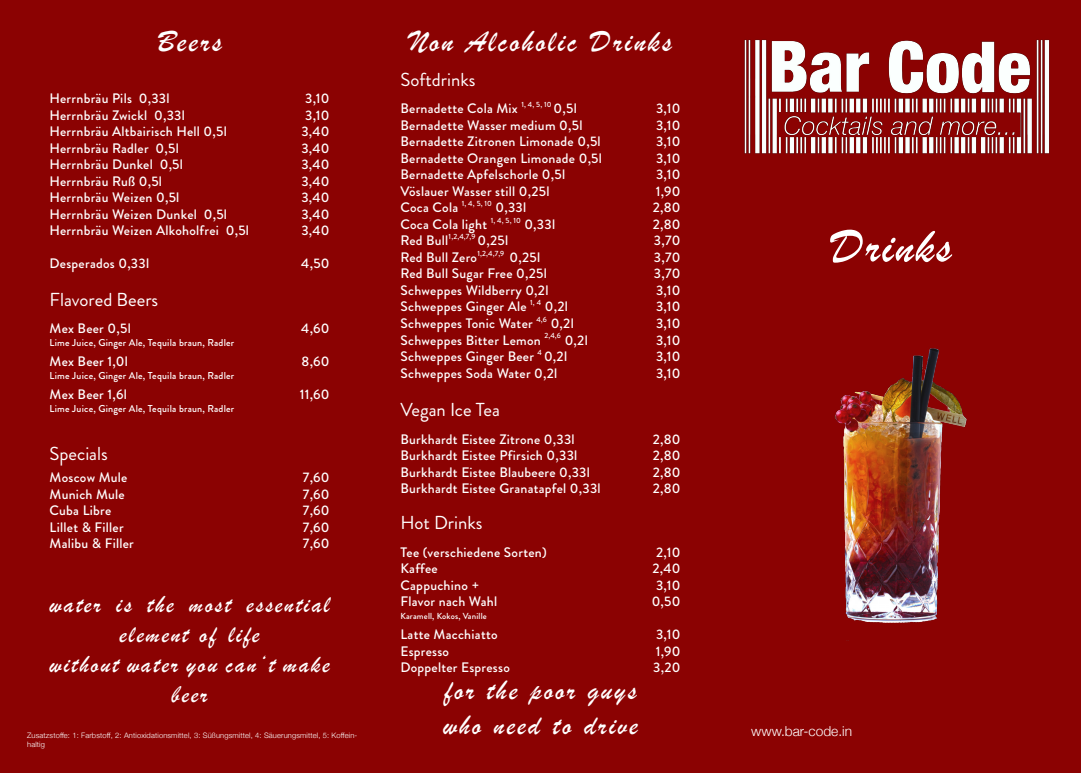
<style>
.page{position:relative;width:1081px;height:773px;background:#fff}
.page>*{position:absolute;margin:0;border:0;box-sizing:border-box;transform-origin:0 0}
.t1{font:50px "Brush Script";letter-spacing:.04em;color:#fff}
.t2{font:31.25px "Brush Script";letter-spacing:.08em;color:#fff}
.t3{font:28.75px/34.5px "Brush Script";letter-spacing:.08em;color:#fff}
.t4{font:25px/30px "Brush Script";letter-spacing:.08em;color:#fff;text-align:center}
.t5{font:18.75px "Brandon Grotesque";color:#fff}
.t6{font:500 13.75px/16.5px "Brandon Grotesque";letter-spacing:.02em;color:#fff}
.t7{font:300 13.75px "Helvetica Neue";color:#fff}
.t8{font:500 10px "Brandon Grotesque";letter-spacing:.02em;color:#fff}
.t9{font:500 8.75px "Brandon Grotesque";letter-spacing:.02em;color:#fff}
.t10{font:300 7.5px/9px "Helvetica Neue";letter-spacing:.02em;color:#fff}
.t11{font:500 7.5px "Brandon Grotesque";color:#fff}
</style>
<div class="page">
<div style="left:0;top:0;width:1081px;height:772px;background:#8b0202"></div>
<img style="left:744px;top:39px;width:306px;height:115px">
<img style="left:834px;top:348px;width:133px;height:275px">
<h2 class="t2" style="left:157px;top:23px;width:66px">Beers</h2>
<h2 class="t2" style="left:409px;top:23px;width:264px">Non Alcoholic Drinks</h2>
<p class="t6" style="left:50px;top:90px;width:201px">Herrnbräu Pils 0,33l<br>Herrnbräu Zwickl 0,33l<br>Herrnbräu Altbairisch Hell 0,5l<br>Herrnbräu Radler 0,5l<br>Herrnbräu Dunkel 0,5l<br>Herrnbräu Ruß 0,5l<br>Herrnbräu Weizen 0,5l<br>Herrnbräu Weizen Dunkel 0,5l<br>Herrnbräu Weizen Alkoholfrei 0,5l</p>
<p class="t6" style="left:50px;top:255px;width:101px">Desperados 0,33l</p>
<h3 class="t5" style="left:50px;top:286px;width:110px">Flavored Beers</h3>
<p class="t6" style="left:50px;top:320px;width:83px">Mex Beer 0,5l</p>
<p class="t8" style="left:50px;top:335px;width:186px">Lime Juice, Ginger Ale, Tequila braun, Radler</p>
<p class="t6" style="left:50px;top:353px;width:80px">Mex Beer 1,0l</p>
<p class="t8" style="left:50px;top:368px;width:186px">Lime Juice, Ginger Ale, Tequila braun, Radler</p>
<p class="t6" style="left:50px;top:386px;width:79px">Mex Beer 1,6l</p>
<p class="t8" style="left:50px;top:401px;width:186px">Lime Juice, Ginger Ale, Tequila braun, Radler</p>
<h3 class="t5" style="left:50px;top:440px;width:60px">Specials</h3>
<p class="t6" style="left:301px;top:90px;width:30px;text-align:justify">3,10<br>3,10<br>3,40<br>3,40<br>3,40<br>3,40<br>3,40<br>3,40<br>3,40</p>
<p class="t6" style="left:301px;top:255px;width:30px">4,50</p>
<p class="t6" style="left:301px;top:320px;width:30px">4,60</p>
<p class="t6" style="left:301px;top:353px;width:30px">8,60</p>
<p class="t6" style="left:300px;top:386px;width:31px">11,60</p>
<p class="t6" style="left:50px;top:469px;width:86px">Moscow Mule<br>Munich Mule<br>Cuba Libre<br>Lillet &amp; Filler<br>Malibu &amp; Filler</p>
<p class="t6" style="left:303px;top:469px;width:28px;text-align:justify">7,60<br>7,60<br>7,60<br>7,60<br>7,60</p>
<h3 class="t4" style="left:50px;top:589px;width:281px">water is the most essential element of life<br>without water you can‘t make beer</h3>
<p class="t10" style="left:27px;top:730px;width:332px">Zusatzstoffe: 1: Farbstoff, 2: Antioxidationsmittel, 3: Süßungsmittel, 4: Säuerungsmittel, 5: Koffein&shy;haltig</p>
<h3 class="t5" style="left:400px;top:67px;width:77px">Softdrinks</h3>
<p class="t6" style="left:400px;top:101px;width:119px">Bernadette Cola Mix</p>
<p class="t11" style="left:521px;top:99px;width:32px">1, 4, 5, 10</p>
<p class="t6" style="left:400px;top:101px;width:203px;text-indent:153px">0,5l<br>Bernadette Wasser medium 0,5l<br>Bernadette Zitronen Limonade 0,5l<br>Bernadette Orangen Limonade 0,5l<br>Bernadette Apfelschorle 0,5l<br>Vöslauer Wasser still 0,25l<br>Coca Cola</p>
<p class="t11" style="left:462px;top:198px;width:32px">1, 4, 5, 10</p>
<p class="t6" style="left:495px;top:200px;width:32px">0,33l</p>
<p class="t6" style="left:400px;top:216px;width:88px">Coca Cola light</p>
<p class="t11" style="left:491px;top:215px;width:32px">1, 4, 5, 10</p>
<p class="t6" style="left:524px;top:216px;width:32px">0,33l</p>
<p class="t6" style="left:400px;top:233px;width:49px">Red Bull</p>
<p class="t11" style="left:449px;top:231px;width:28px">1,2,4,7,9</p>
<p class="t6" style="left:477px;top:233px;width:32px">0,25l</p>
<p class="t6" style="left:400px;top:249px;width:78px">Red Bull Zero</p>
<p class="t11" style="left:477px;top:248px;width:28px">1,2,4,7,9</p>
<p class="t6" style="left:400px;top:249px;width:149px;text-indent:109px">0,25l<br>Red Bull Sugar Free 0,25l<br>Schweppes Wildberry 0,2l<br>Schweppes Ginger Ale</p>
<p class="t11" style="left:530px;top:297px;width:12px">1, 4</p>
<p class="t6" style="left:545px;top:299px;width:25px">0,2l</p>
<p class="t6" style="left:400px;top:315px;width:134px">Schweppes Tonic Water</p>
<p class="t11" style="left:536px;top:314px;width:12px">4,6</p>
<p class="t6" style="left:551px;top:315px;width:25px">0,2l</p>
<p class="t6" style="left:400px;top:332px;width:142px">Schweppes Bitter Lemon</p>
<p class="t11" style="left:544px;top:330px;width:18px">2,4,6</p>
<p class="t6" style="left:565px;top:332px;width:25px">0,2l</p>
<p class="t6" style="left:400px;top:348px;width:135px">Schweppes Ginger Beer</p>
<p class="t11" style="left:537px;top:347px;width:6px">4</p>
<p class="t6" style="left:400px;top:348px;width:168px;text-indent:143px">0,2l<br>Schweppes Soda Water 0,2l</p>
<h3 class="t5" style="left:400px;top:397px;width:101px">Vegan Ice Tea</h3>
<p class="t6" style="left:400px;top:431px;width:202px">Burkhardt Eistee Zitrone 0,33l Burkhardt Eistee Pfirsich 0,33l Burkhardt Eistee Blaubeere 0,33l Burkhardt Eistee Granatapfel 0,33l</p>
<h3 class="t5" style="left:400px;top:510px;width:83px">Hot Drinks</h3>
<p class="t6" style="left:400px;top:544px;width:148px">Tee (verschiedene Sorten)<br>Kaffee<br>Cappuchino +<br>Flavor nach Wahl</p>
<p class="t9" style="left:400px;top:609px;width:88px">Karamell, Kokos, Vanille</p>
<p class="t6" style="left:400px;top:626px;width:111px">Latte Macchiatto<br>Espresso<br>Doppelter Espresso</p>
<h3 class="t3" style="left:443px;top:673px;width:196px">for the poor guys who need to drive</h3>
<p class="t6" style="left:653px;top:101px;width:29px;text-align:justify">3,10<br>3,10<br>3,10<br>3,10<br>3,10<br>1,90<br>2,80<br>2,80<br>3,70<br>3,70<br>3,70<br>3,10<br>3,10<br>3,10<br>3,10<br>3,10<br>3,10</p>
<p class="t6" style="left:653px;top:431px;width:29px;text-align:justify">2,80<br>2,80<br>2,80<br>2,80</p>
<p class="t6" style="left:651px;top:544px;width:30px;text-align:center">2,10<br>2,40<br>3,10<br>0,50</p>
<p class="t6" style="left:653px;top:626px;width:29px;text-align:justify">3,10<br>1,90<br>3,20</p>
<h1 class="t1" style="left:831px;top:217px;width:122px">Drinks</h1>
<p class="t7" style="left:751px;top:722px;width:102px">www.bar-code.in</p>
</div>
